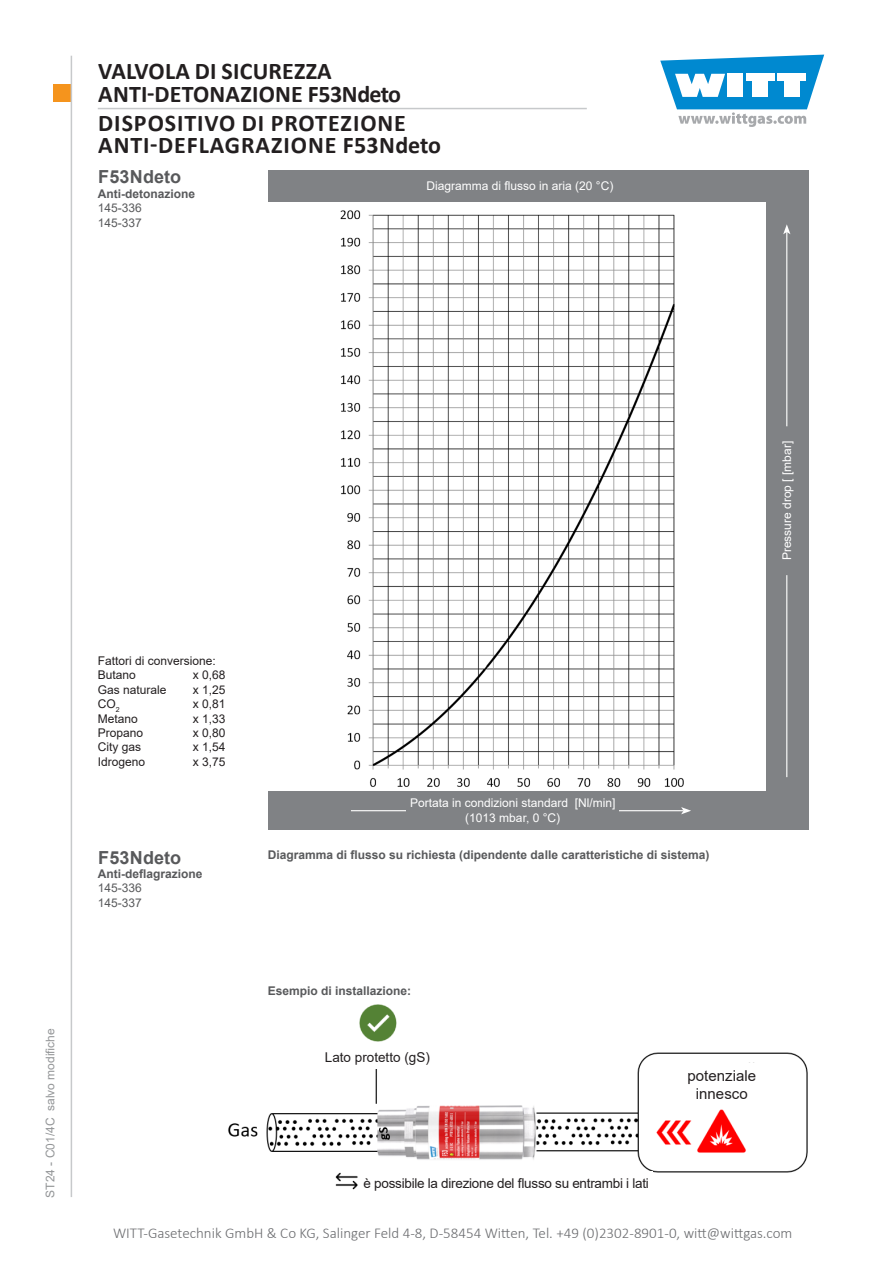
<style>
.page{position:relative;width:893px;height:1263px;background:#fff}
.page>*{position:absolute;margin:0;border:0;box-sizing:border-box;transform-origin:0 0}
.t1{font:700 24px/22.5px "Calibri";letter-spacing:.04em;color:#231f20}
.t2{font:700 24px/22.5px "Calibri";letter-spacing:.01em;color:#231f20}
.t3{font:700 18px "Arial";color:#58595b}
.t4{font:300 15px "Calibri";color:#6b6c6f}
.Überschrift{font:15px/18px "Arial";color:#231f20;text-align:center}
.Überschrift-2{font:13.5px "Arial";letter-spacing:-.02em;color:#231f20}
.Überschrift-3{font:13.5px "Arial";color:#231f20}
.t5{font:700 12px/14.4px "Arial";color:#58595b}
.t6{font:12px/14.4px "Arial";color:#231f20}
.t7{font:12px/14.4px "Arial";color:#fff;text-align:center}
.t8{font:12px "Arial";color:#949698}
.s1{font-weight:400}
</style>
<div class="page">
<div style="left:53px;top:85px;width:17px;height:17px;background:#f5941d"></div>
<svg style="left:660px;top:55px;width:164px;height:72px"></svg>
<hr style="left:71px;top:56px;width:1px;height:1141px;background:#c7c9cb">
<hr style="left:98px;top:108px;width:489px;height:1px;background:#c7c9cb">
<div style="left:268px;top:170px;width:540px;height:659px;background:#808285"></div>
<div style="left:261px;top:202px;width:504px;height:589px;background:#fff"></div>
<hr style="left:351px;top:810px;width:332px;height:1px;background:#fff">
<svg style="left:681px;top:807px;width:10px;height:7px"></svg>
<hr style="left:786px;top:232px;width:1px;height:545px;background:#fff">
<svg style="left:783px;top:224px;width:7px;height:10px"></svg>
<div style="left:777px;top:427px;width:19px;height:147px;background:#808285"></div>
<div style="left:406px;top:795px;width:213px;height:30px;background:#808285"></div>
<img style="left:340px;top:210px;width:344px;height:577px">
<img style="left:228px;top:1004px;width:580px;height:186px">
<div style="left:292px;top:1046px;width:170px;height:22px;background:#fff"></div>
<div style="left:652px;top:1063px;width:140px;height:43px;background:#fff"></div>
<div style="left:364px;top:1171px;width:289px;height:23px;background:#fff"></div>
<h1 class="t2" style="left:98px;top:60px;width:304px">VALVOLA DI SICUREZZA<br>ANTI-DETONAZIONE F53Ndeto</h1>
<h1 class="t1" style="left:98px;top:111px;width:344px">DISPOSITIVO DI PROTEZIONE<br>ANTI-DEFLAGRAZIONE F53Ndeto</h1>
<p class="t3" style="left:98px;top:164px;width:84px">F53Ndeto</p>
<p class="t5" style="left:98px;top:187px;width:99px">Anti-detonazione<br><span class="s1">145-336<br>145-337</span></p>
<p class="t7" style="left:427px;top:179px;width:188px">Diagramma di flusso in aria (20 °C)</p>
<p class="t8" style="left:42px;top:1197px;width:171px;rotate:-90deg">ST24 - C01/4C salvo modifiche</p>
<p class="t6" style="left:98px;top:653px;width:120px">Fattori di conversione:<br>Butano</p>
<p class="t6" style="left:193px;top:668px;width:34px">x 0,68</p>
<p class="t6" style="left:98px;top:682px;width:70px">Gas naturale</p>
<p class="t6" style="left:193px;top:682px;width:34px">x 1,25</p>
<p class="t6" style="left:98px;top:697px;width:23px">CO<sub>2</sub></p>
<p class="t6" style="left:193px;top:697px;width:34px">x 0,81</p>
<p class="t6" style="left:98px;top:711px;width:42px">Metano</p>
<p class="t6" style="left:193px;top:711px;width:34px">x 1,33</p>
<p class="t6" style="left:98px;top:725px;width:47px">Propano</p>
<p class="t6" style="left:193px;top:725px;width:34px">x 0,80</p>
<p class="t6" style="left:98px;top:740px;width:45px">City gas</p>
<p class="t6" style="left:193px;top:740px;width:34px">x 1,54</p>
<p class="t6" style="left:98px;top:754px;width:49px">Idrogeno</p>
<p class="t6" style="left:193px;top:754px;width:34px">x 3,75</p>
<p class="t3" style="left:98px;top:844px;width:84px">F53Ndeto</p>
<p class="t5" style="left:98px;top:867px;width:106px">Anti-deflagrazione<br><span class="s1">145-336<br>145-337</span></p>
<p class="t7" style="left:780px;top:560px;width:121px;rotate:-90deg">Pressure drop [ [mbar]</p>
<p class="t7" style="left:410px;top:796px;width:207px">Portata in condizioni standard [Nl/min] (1013 mbar, 0 °C)</p>
<p class="t5" style="left:268px;top:848px;width:443px">Diagramma di flusso su richiesta (dipendente dalle caratteristiche di sistema)</p>
<p class="t5" style="left:268px;top:984px;width:145px">Esempio di installazione:</p>
<p class="Überschrift-3" style="left:325px;top:1048px;width:107px">Lato protetto (gS)</p>
<p class="Überschrift-2" style="left:364px;top:1173px;width:287px">è possibile la direzione del flusso su entrambi i lati</p>
<p class="Überschrift" style="left:688px;top:1066px;width:70px">potenziale innesco</p>
<p class="t4" style="left:113px;top:1224px;width:681px">WITT-Gasetechnik GmbH &amp; Co KG, Salinger Feld 4-8, D-58454 Witten, Tel. +49 (0)2302-8901-0, witt@wittgas.com</p>
</div>
